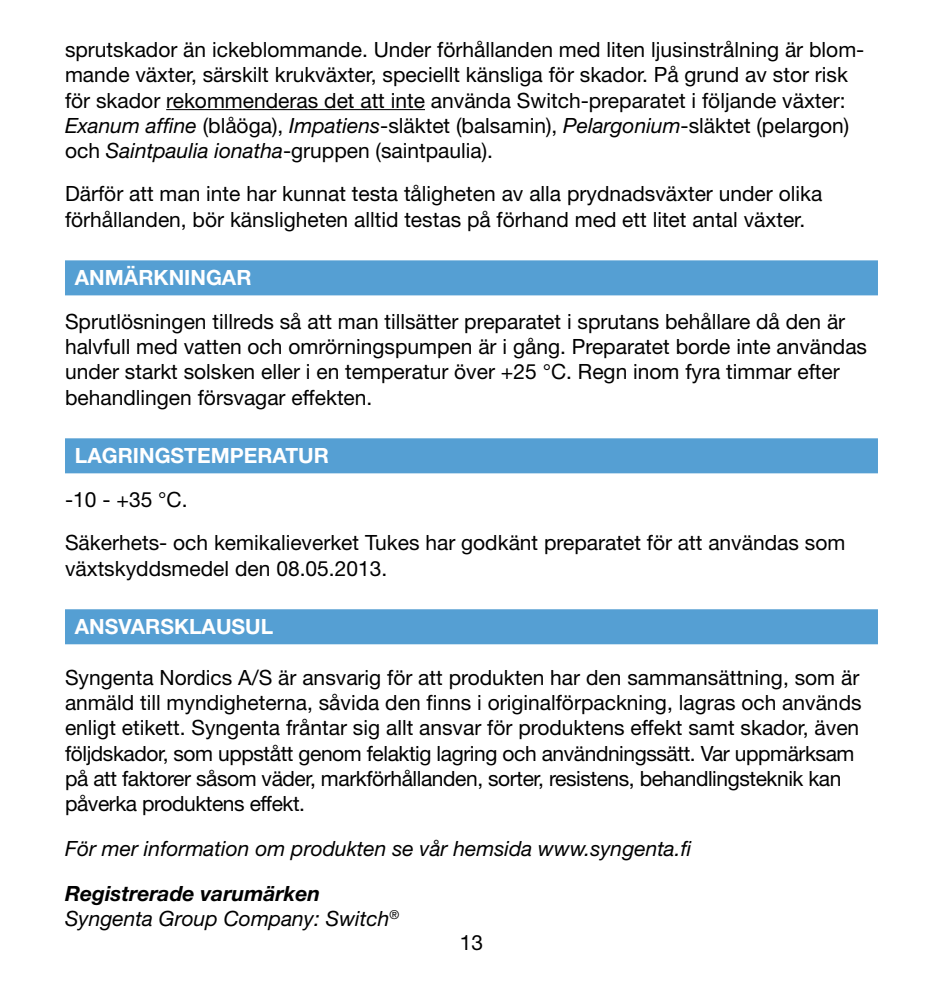
<style>
.page{position:relative;width:943px;height:993px;background:#fff}
.page>*{position:absolute;margin:0;border:0;box-sizing:border-box;transform-origin:0 0}
.t1{font:21px/25.2px "Helvetica Neue LT Std";color:#000}
.t2{font:italic 21px/25.2px "Helvetica Neue LT Std";color:#000}
.t3{font:700 21px "Helvetica Neue LT Std";color:#fff}
.s1{font-style:italic}
.s2{font-weight:700}
</style>
<div class="page">
<hr style="left:166px;top:109px;width:259px;height:1px;background:#000">
<div style="left:65px;top:260px;width:813px;height:35px;background:#559fd3"></div>
<div style="left:65px;top:438px;width:813px;height:35px;background:#559fd3"></div>
<div style="left:65px;top:609px;width:813px;height:35px;background:#559fd3"></div>
<p class="t1" style="left:65px;top:37px;width:800px">sprutskador än ickeblommande. Under förhållanden med liten ljusinstrålning är blom&shy;mande växter, särskilt krukväxter, speciellt känsliga för skador. På grund av stor risk för skador rekommenderas det att inte använda Switch-preparatet i följande växter:<br><span class="s1">Exanum affine</span> (blåöga), <span class="s1">Impatiens</span>-släktet (balsamin), <span class="s1">Pelargonium</span>-släktet (pelargon) och <span class="s1">Saintpaulia ionatha</span>-gruppen (saintpaulia).</p>
<p class="t1" style="left:65px;top:181px;width:758px">Därför att man inte har kunnat testa tåligheten av alla prydnadsväxter under olika förhållanden, bör känsligheten alltid testas på förhand med ett litet antal växter.</p>
<p class="t3" style="left:75px;top:265px;width:178px">ANMÄRKNINGAR</p>
<p class="t1" style="left:65px;top:308px;width:803px">Sprutlösningen tillreds så att man tillsätter preparatet i sprutans behållare då den är halvfull med vatten och omrörningspumpen är i gång. Preparatet borde inte användas under starkt solsken eller i en temperatur över +25 °C. Regn inom fyra timmar efter behandlingen försvagar effekten.</p>
<p class="t3" style="left:75px;top:443px;width:255px">LAGRINGSTEMPERATUR</p>
<p class="t1" style="left:65px;top:477px;width:781px;line-height:43.4px">-10 - +35 °C.<br>Säkerhets- och kemikalieverket Tukes har godkänt preparatet för att användas som</p>
<p class="t1" style="left:65px;top:555px;width:324px">växtskyddsmedel den 08.05.2013.</p>
<p class="t3" style="left:75px;top:613px;width:200px">ANSVARSKLAUSUL</p>
<p class="t1" style="left:65px;top:664px;width:798px">Syngenta Nordics A/S är ansvarig för att produkten har den sammansättning, som är anmäld till myndigheterna, såvida den finns i originalförpackning, lagras och används enligt etikett. Syngenta fråntar sig allt ansvar för produktens effekt samt skador, även följdskador, som uppstått genom felaktig lagring och användningssätt. Var uppmärksam på att faktorer såsom väder, markförhållanden, sorter, resistens, behandlingsteknik kan påverka produktens effekt.</p>
<p class="t2" style="left:65px;top:835px;width:628px">För mer information om produkten se vår hemsida www.syngenta.fi</p>
<p class="t2" style="left:65px;top:880px;width:336px"><span class="s2">Registrerade varumärken<br></span>Syngenta Group Company: Switch<sup>®</sup></p>
<p class="t1" style="left:460px;top:929px;width:25px">13</p>
</div>
